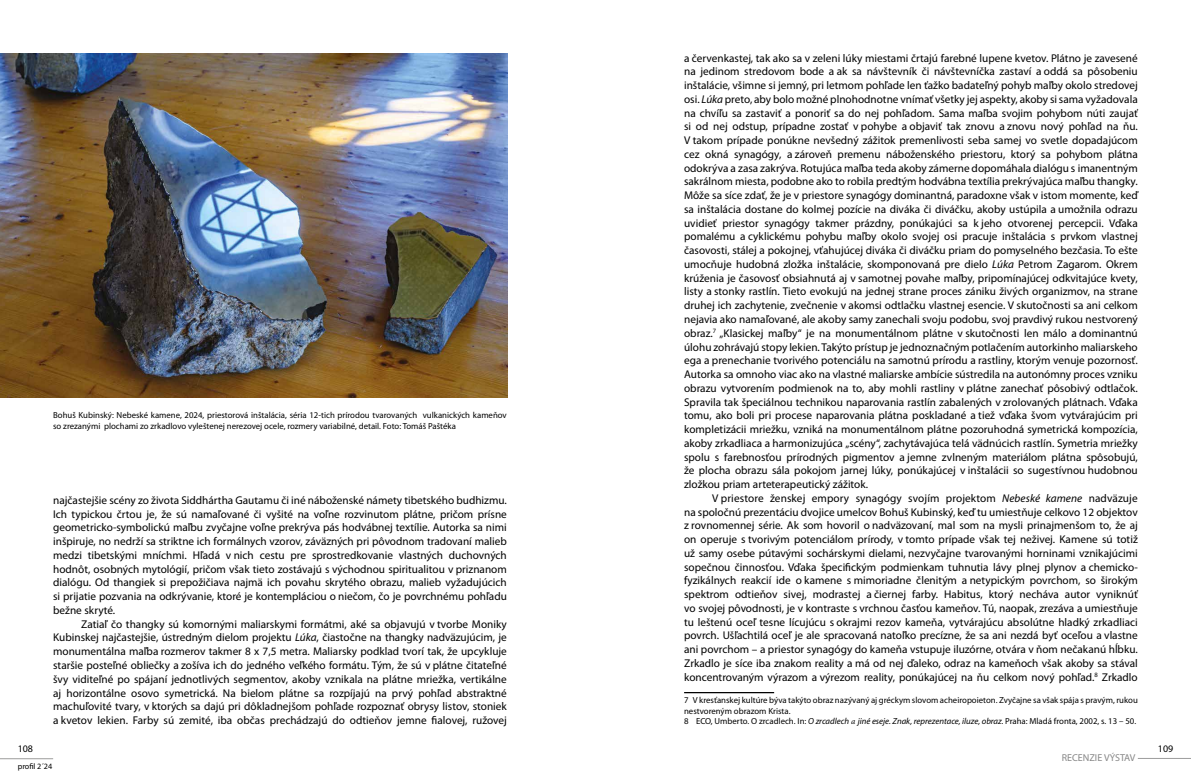
<style>
.page{position:relative;width:1191px;height:780px;background:#fff}
.page>*{position:absolute;margin:0;border:0;box-sizing:border-box;transform-origin:0 0}
.t1{font:11.25px/13.8px "Myriad Pro";color:#000;text-align:justify}
.t2{font:10px "Myriad Pro";color:#878787}
.t3{font:10px "Myriad Pro";color:#000}
.t4{font:8.75px/10.5px "Myriad Pro";color:#000}
.t5{font:8.12px "Myriad Pro";color:#000}
.s1{font-style:italic}
.s2{font-family:"Minion Pro";font-style:italic}
</style>
<div class="page">
<hr style="left:0;top:758px;width:53px;height:1px;background:#9d9d9c">
<hr style="left:1137px;top:758px;width:54px;height:1px;background:#9d9d9c">
<hr style="left:684px;top:692px;width:90px;height:1px;background:#000">
<img style="left:0;top:54px;width:507px;height:343px">
<p class="t4" style="left:53px;top:410px;width:455px">Bohuš Kubinský: Nebeské kamene, 2024, priestorová inštalácia, séria 12-tich prírodou tvarovaných vulkanických kameňov so zrezanými plochami zo zrkadlovo vyleštenej nerezovej ocele, rozmery variabilné, detail. Foto: Tomáš Paštéka</p>
<p class="t1" style="left:53px;top:493px;width:455px">najčastejšie scény zo života Siddhártha Gautamu či iné náboženské námety tibetského budhizmu.<br>Ich typickou črtou je, že sú namaľované či vyšité na voľne rozvinutom plátne, pričom prísne geometricko-symbolickú maľbu zvyčajne voľne prekrýva pás hodvábnej textílie. Autorka sa nimi inšpiruje, no nedrží sa striktne ich formálnych vzorov, záväzných pri pôvodnom tradovaní malieb medzi tibetskými mníchmi. Hľadá v nich cestu pre sprostredkovanie vlastných duchovných hodnôt, osobných mytológií, pričom však tieto zostávajú s východnou spiritualitou v priznanom dialógu. Od thangiek si prepožičiava najmä ich povahu skrytého obrazu, malieb vyžadujúcich si prijatie pozvania na odkrývanie, ktoré je kontempláciou o niečom, čo je povrchnému pohľadu bežne skryté.</p>
<p class="t1" style="left:53px;top:617px;width:455px;text-indent:28px">Zatiaľ čo thangky sú komornými maliarskymi formátmi, aké sa objavujú v tvorbe Moniky Kubinskej najčastejšie, ústredným dielom projektu <span class="s1">Lúka</span>, čiastočne na thangky nadväzujúcim, je monumentálna maľba rozmerov takmer 8 x 7,5 metra. Maliarsky podklad tvorí tak, že upcykluje staršie posteľné obliečky a zošíva ich do jedného veľkého formátu. Tým, že sú v plátne čitateľné švy viditeľné po spájaní jednotlivých segmentov, akoby vznikala na plátne mriežka, vertikálne aj horizontálne osovo symetrická. Na bielom plátne sa rozpíjajú na prvý pohľad abstraktné machuľovité tvary, v ktorých sa dajú pri dôkladnejšom pohľade rozpoznať obrysy listov, stoniek a kvetov lekien. Farby sú zemité, iba občas prechádzajú do odtieňov jemne fialovej, ružovej</p>
<p class="t1" style="left:684px;top:51px;width:455px">a červenkastej, tak ako sa v zeleni lúky miestami črtajú farebné lupene kvetov. Plátno je zavesené na jedinom stredovom bode a ak sa návštevník či návštevníčka zastaví a oddá sa pôsobeniu inštalácie, všimne si jemný, pri letmom pohľade len ťažko badateľný pohyb maľby okolo stredovej osi. <span class="s1">Lúka</span> preto, aby bolo možné plnohodnotne vnímať všetky jej aspekty, akoby si sama vyžadovala na chvíľu sa zastaviť a ponoriť sa do nej pohľadom. Sama maľba svojim pohybom núti zaujať si od nej odstup, prípadne zostať v pohybe a objaviť tak znovu a znovu nový pohľad na ňu.<br>V takom prípade ponúkne nevšedný zážitok premenlivosti seba samej vo svetle dopadajúcom cez okná synagógy, a zároveň premenu náboženského priestoru, ktorý sa pohybom plátna odokrýva a zasa zakrýva. Rotujúca maľba teda akoby zámerne dopomáhala dialógu s imanentným sakrálnom miesta, podobne ako to robila predtým hodvábna textília prekrývajúca maľbu thangky.<br>Môže sa síce zdať, že je v priestore synagógy dominantná, paradoxne však v istom momente, keď sa inštalácia dostane do kolmej pozície na diváka či diváčku, akoby ustúpila a umožnila odrazu uvidieť priestor synagógy takmer prázdny, ponúkajúci sa k jeho otvorenej percepcii. Vďaka pomalému a cyklickému pohybu maľby okolo svojej osi pracuje inštalácia s prvkom vlastnej časovosti, stálej a pokojnej, vťahujúcej diváka či diváčku priam do pomyselného bezčasia. To ešte umocňuje hudobná zložka inštalácie, skomponovaná pre dielo <span class="s1">Lúka</span> Petrom Zagarom. Okrem krúženia je časovosť obsiahnutá aj v samotnej povahe maľby, pripomínajúcej odkvitajúce kvety, listy a stonky rastlín. Tieto evokujú na jednej strane proces zániku živých organizmov, na strane druhej ich zachytenie, zvečnenie v akomsi odtlačku vlastnej esencie. V skutočnosti sa ani celkom nejavia ako namaľované, ale akoby samy zanechali svoju podobu, svoj pravdivý rukou nestvorený obraz.<sup>7</sup> „Klasickej maľby“ je na monumentálnom plátne v skutočnosti len málo a dominantnú úlohu zohrávajú stopy lekien. Takýto prístup je jednoznačným potlačením autorkinho maliarskeho ega a prenechanie tvorivého potenciálu na samotnú prírodu a rastliny, ktorým venuje pozornosť.<br>Autorka sa omnoho viac ako na vlastné maliarske ambície sústredila na autonómny proces vzniku obrazu vytvorením podmienok na to, aby mohli rastliny v plátne zanechať pôsobivý odtlačok.<br>Spravila tak špeciálnou technikou naparovania rastlín zabalených v zrolovaných plátnach. Vďaka tomu, ako boli pri procese naparovania plátna poskladané a tiež vďaka švom vytvárajúcim pri kompletizácii mriežku, vzniká na monumentálnom plátne pozoruhodná symetrická kompozícia, akoby zrkadliaca a harmonizujúca „scény“, zachytávajúca telá vädnúcich rastlín. Symetria mriežky spolu s farebnosťou prírodných pigmentov a jemne zvlneným materiálom plátna spôsobujú, že plocha obrazu sála pokojom jarnej lúky, ponúkajúcej v inštalácii so sugestívnou hudobnou zložkou priam arteterapeutický zážitok.</p>
<p class="t1" style="left:684px;top:491px;width:455px;text-indent:28px">V priestore ženskej empory synagógy svojím projektom <span class="s1">Nebeské kamene</span> nadväzuje na spoločnú prezentáciu dvojice umelcov Bohuš Kubinský, keď tu umiestňuje celkovo 12 objektov z rovnomennej série. Ak som hovoril o nadväzovaní, mal som na mysli prinajmenšom to, že aj on operuje s tvorivým potenciálom prírody, v tomto prípade však tej neživej. Kamene sú totiž už samy osebe pútavými sochárskymi dielami, nezvyčajne tvarovanými horninami vznikajúcimi sopečnou činnosťou. Vďaka špecifickým podmienkam tuhnutia lávy plnej plynov a chemicko&shy;fyzikálnych reakcií ide o kamene s mimoriadne členitým a netypickým povrchom, so širokým spektrom odtieňov sivej, modrastej a čiernej farby. Habitus, ktorý necháva autor vyniknúť vo svojej pôvodnosti, je v kontraste s vrchnou časťou kameňov. Tú, naopak, zrezáva a umiestňuje tu leštenú oceľ tesne lícujúcu s okrajmi rezov kameňa, vytvárajúcu absolútne hladký zrkadliaci povrch. Ušľachtilá oceľ je ale spracovaná natoľko precízne, že sa ani nezdá byť oceľou a vlastne ani povrchom – a priestor synagógy do kameňa vstupuje iluzórne, otvára v ňom nečakanú hĺbku.<br>Zrkadlo je síce iba znakom reality a má od nej ďaleko, odraz na kameňoch však akoby sa stával koncentrovaným výrazom a výrezom reality, ponúkajúcej na ňu celkom nový pohľad.<sup>8</sup> Zrkadlo</p>
<p class="t4" style="left:684px;top:695px;width:455px">7 V kresťanskej kultúre býva takýto obraz nazývaný aj gréckym slovom acheiropoieton. Zvyčajne sa však spája s pravým, rukou nestvoreným obrazom Krista.<br>8 ECO, Umberto. O zrcadlech. In: <span class="s1">O zrcadlech</span> <span class="s2">a</span> <span class="s1">jiné eseje. Znak, reprezentace, iluze, obraz.</span> Praha: Mladá fronta, 2002, s. 13 – 50.</p>
<p class="t3" style="left:18px;top:742px;width:17px">108</p>
<p class="t3" style="left:1157px;top:742px;width:17px">109</p>
<p class="t5" style="left:18px;top:761px;width:36px">profil 2´24</p>
<p class="t2" style="left:1061px;top:752px;width:75px">RECENZIE VÝSTAV</p>
</div>
